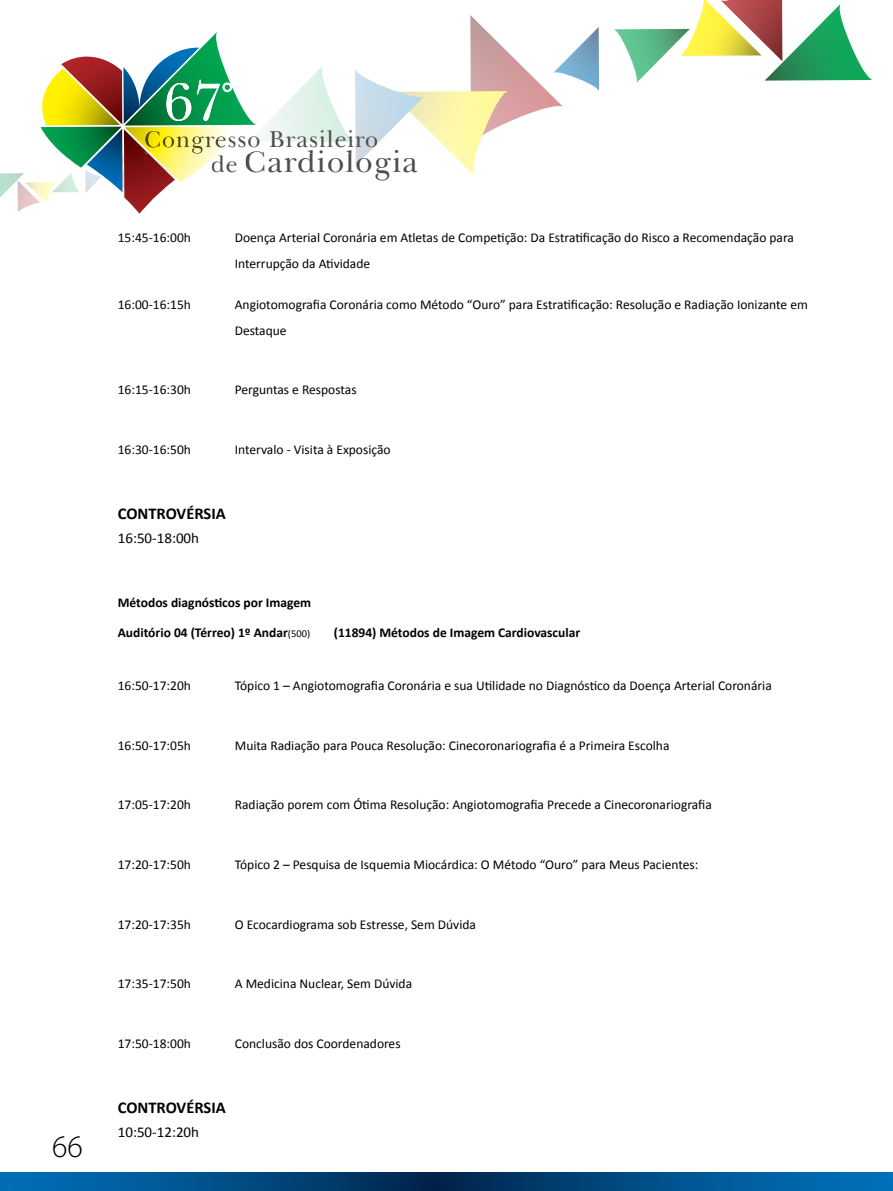
<style>
.page{position:relative;width:893px;height:1191px;background:#fff}
.page>*{position:absolute;margin:0;border:0;box-sizing:border-box;transform-origin:0 0}
.t1{font:300 31.5px "Myriad Pro";color:#000}
.t2{font:31.05px "New Baskerville IT Cby BT";letter-spacing:.04em;color:#4d4d4f}
.t3{font:23.7px "New Baskerville IT Cby BT";letter-spacing:.04em;color:#4d4d4f}
.t4{font:700 16.5px "Calibri";color:#000}
.t5{font:15px "Calibri";color:#000}
.t6{font:13.5px/25.8px "Calibri";color:#000}
.t7{font:700 13.5px "Calibri";color:#000}
.s1{font-size:23.7px}
.s2{font-weight:400;font-size:10.5px}
</style>
<div class="page">
<svg style="left:614px;top:0;width:259px;height:83px"></svg>
<svg style="left:0;top:1172px;width:893px;height:19px;background:#004e87"></svg>
<svg style="left:0;top:15px;width:599px;height:199px"></svg>
<h1 class="t1" style="left:52px;top:1129px;width:32px">66</h1>
<h3 class="t3" style="left:144px;top:124px;width:235px">Congresso Brasileiro</h3>
<h2 class="t2" style="left:211px;top:143px;width:209px"><span class="s1">de</span> Cardiologia</h2>
<p class="t6" style="left:118px;top:224px;width:75px">15:45-16:00h</p>
<p class="t6" style="left:235px;top:224px;width:561px">Doença Arterial Coronária em Atletas de Competição: Da Estratificação do Risco a Recomendação para<br>Interrupção da Atividade</p>
<p class="t6" style="left:118px;top:292px;width:75px">16:00-16:15h</p>
<p class="t6" style="left:235px;top:292px;width:575px">Angiotomografia Coronária como Método “Ouro” para Estratificação: Resolução e Radiação Ionizante em<br>Destaque</p>
<p class="t6" style="left:118px;top:377px;width:75px">16:15-16:30h</p>
<p class="t6" style="left:235px;top:377px;width:123px">Perguntas e Respostas</p>
<p class="t6" style="left:118px;top:436px;width:75px">16:30-16:50h</p>
<p class="t6" style="left:235px;top:436px;width:157px">Intervalo - Visita à Exposição</p>
<p class="t4" style="left:118px;top:503px;width:109px">CONTROVÉRSIA</p>
<p class="t5" style="left:118px;top:529px;width:83px">16:50-18:00h</p>
<p class="t7" style="left:118px;top:594px;width:195px">Métodos diagnósticos por Imagem</p>
<p class="t7" style="left:118px;top:624px;width:194px">Auditório 04 (Térreo) 1º Andar<span class="s2">(500)</span></p>
<p class="t7" style="left:334px;top:624px;width:248px">(11894) Métodos de Imagem Cardiovascular</p>
<p class="t6" style="left:118px;top:673px;width:75px">16:50-17:20h</p>
<p class="t6" style="left:235px;top:673px;width:538px">Tópico 1 – Angiotomografia Coronária e sua Utilidade no Diagnóstico da Doença Arterial Coronária</p>
<p class="t6" style="left:118px;top:732px;width:75px">16:50-17:05h</p>
<p class="t6" style="left:235px;top:732px;width:436px">Muita Radiação para Pouca Resolução: Cinecoronariografia é a Primeira Escolha</p>
<p class="t6" style="left:118px;top:792px;width:75px">17:05-17:20h</p>
<p class="t6" style="left:235px;top:792px;width:478px">Radiação porem com Ótima Resolução: Angiotomografia Precede a Cinecoronariografia</p>
<p class="t6" style="left:118px;top:851px;width:75px">17:20-17:50h</p>
<p class="t6" style="left:235px;top:851px;width:465px">Tópico 2 – Pesquisa de Isquemia Miocárdica: O Método “Ouro” para Meus Pacientes:</p>
<p class="t6" style="left:118px;top:911px;width:75px">17:20-17:35h</p>
<p class="t6" style="left:235px;top:911px;width:243px">O Ecocardiograma sob Estresse, Sem Dúvida</p>
<p class="t6" style="left:118px;top:970px;width:75px">17:35-17:50h</p>
<p class="t6" style="left:235px;top:970px;width:179px">A Medicina Nuclear, Sem Dúvida</p>
<p class="t6" style="left:118px;top:1030px;width:75px">17:50-18:00h</p>
<p class="t6" style="left:235px;top:1030px;width:167px">Conclusão dos Coordenadores</p>
<p class="t4" style="left:118px;top:1096px;width:109px">CONTROVÉRSIA</p>
<p class="t5" style="left:118px;top:1122px;width:83px">10:50-12:20h</p>
</div>
